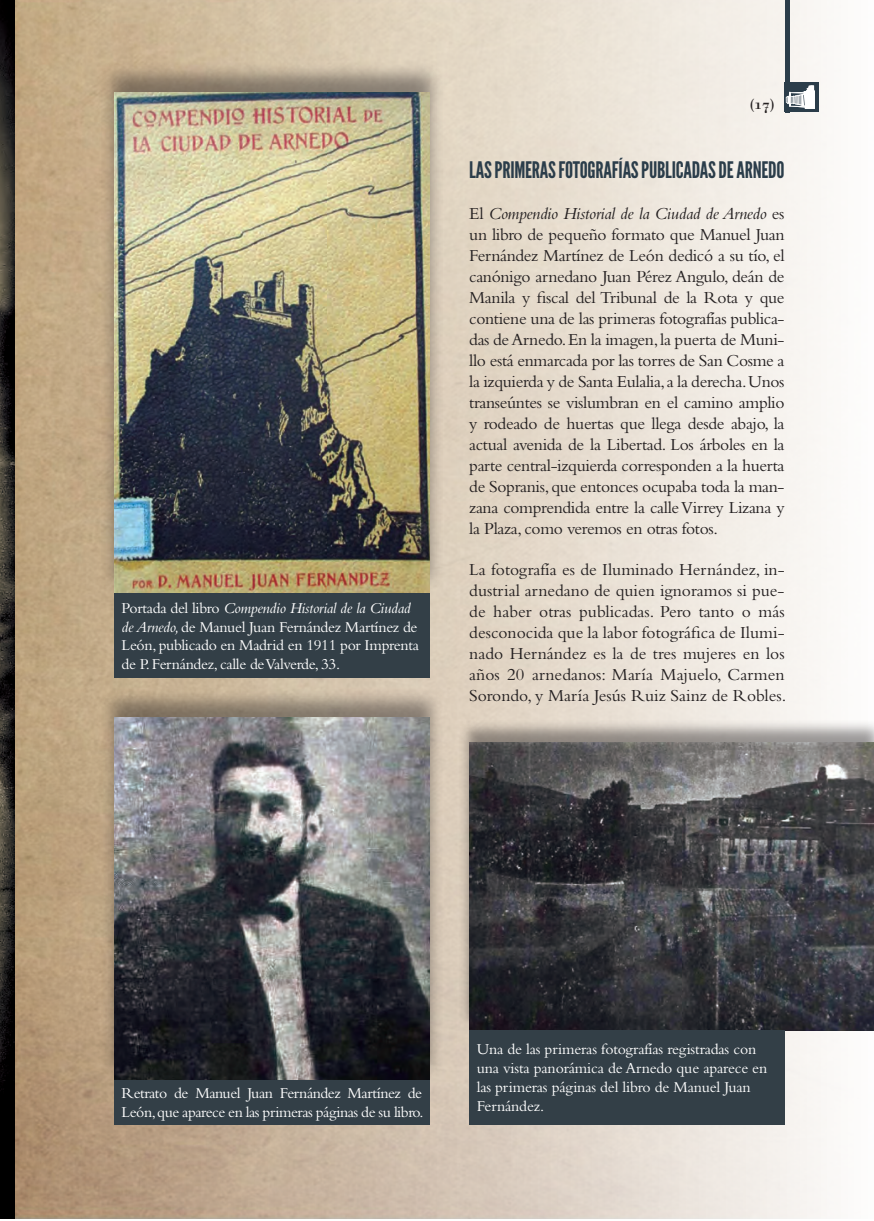
<style>
.page{position:relative;width:874px;height:1221px;background:#fff}
.page>*{position:absolute;margin:0;border:0;box-sizing:border-box;transform-origin:0 0}
.t1{font:22.75px "League Gothic";letter-spacing:-.01em;color:#2b3d4a}
.t2{font:17.5px/21px "Bembo Std";color:#231f20;text-align:justify}
.t3{font:15.75px/18.9px "Bembo Std";letter-spacing:-.02em;color:#fff}
.t4{font:15.75px "Katrina";color:#231f20}
.s1{font-style:italic}
</style>
<div class="page">
<img style="left:15px;top:0;width:858px;height:1218px">
<img style="left:0;top:0;width:15px;height:1218px">
<div style="left:784px;top:0;width:5px;height:112px;background:#2b3d4a"></div>
<div style="left:784px;top:82px;width:35px;height:30px;background:#2b3d4a"></div>
<svg style="left:785px;top:85px;width:29px;height:24px"></svg>
<div style="left:458px;top:719px;width:415px;height:311px;background:#231f20;opacity:.45"></div>
<img style="left:469px;top:742px;width:404px;height:288px">
<div style="left:469px;top:1030px;width:315px;height:94px;background:#333f47"></div>
<div style="left:99px;top:62px;width:345px;height:531px;background:#231f20;opacity:.45"></div>
<img style="left:114px;top:92px;width:315px;height:501px">
<div style="left:114px;top:593px;width:315px;height:84px;background:#333f47"></div>
<div style="left:100px;top:688px;width:343px;height:391px;background:#231f20;opacity:.45"></div>
<img style="left:114px;top:717px;width:315px;height:362px">
<div style="left:114px;top:1079px;width:315px;height:45px;background:#333f47"></div>
<p class="t3" style="left:122px;top:598px;width:298px">Portada del libro <span class="s1">Compendio Historial de la Ciudad de Arnedo,</span> de Manuel Juan Fernández Martínez de León, publicado en Madrid en 1911 por Imprenta de P. Fernández, calle de Valverde, 33.</p>
<p class="t4" style="left:749px;top:95px;width:26px">(17)</p>
<h1 class="t1" style="left:469px;top:157px;width:317px">LAS PRIMERAS FOTOGRAFÍAS PUBLICADAS DE ARNEDO</h1>
<p class="t2" style="left:469px;top:203px;width:317px">El <span class="s1">Compendio Historial de la Ciudad de Arnedo</span> es un libro de pequeño formato que Manuel Juan Fernández Martínez de León dedicó a su tío, el canónigo arnedano Juan Pérez Angulo, deán de Manila y fiscal del Tribunal de la Rota y que contiene una de las primeras fotografías publica&shy;das de Arnedo. En la imagen, la puerta de Muni&shy;llo está enmarcada por las torres de San Cosme a la izquierda y de Santa Eulalia, a la derecha. Unos transeúntes se vislumbran en el camino amplio y rodeado de huertas que llega desde abajo, la actual avenida de la Libertad. Los árboles en la parte central-izquierda corresponden a la huerta de Sopranis, que entonces ocupaba toda la man&shy;zana comprendida entre la calle Virrey Lizana y la Plaza, como veremos en otras fotos.</p>
<p class="t2" style="left:469px;top:559px;width:318px">La fotografía es de Iluminado Hernández, in&shy;dustrial arnedano de quien ignoramos si pue&shy;de haber otras publicadas. Pero tanto o más desconocida que la labor fotográfica de Ilumi&shy;nado Hernández es la de tres mujeres en los años 20 arnedanos: María Majuelo, Carmen Sorondo, y María Jesús Ruiz Sainz de Robles.</p>
<p class="t3" style="left:122px;top:1083px;width:303px">Retrato de Manuel Juan Fernández Martínez de<br>León, que aparece en las primeras páginas de su libro.</p>
<p class="t3" style="left:476px;top:1039px;width:292px">Una de las primeras fotografías registradas con una vista panorámica de Arnedo que aparece en las primeras páginas del libro de Manuel Juan Fernández.</p>
</div>
